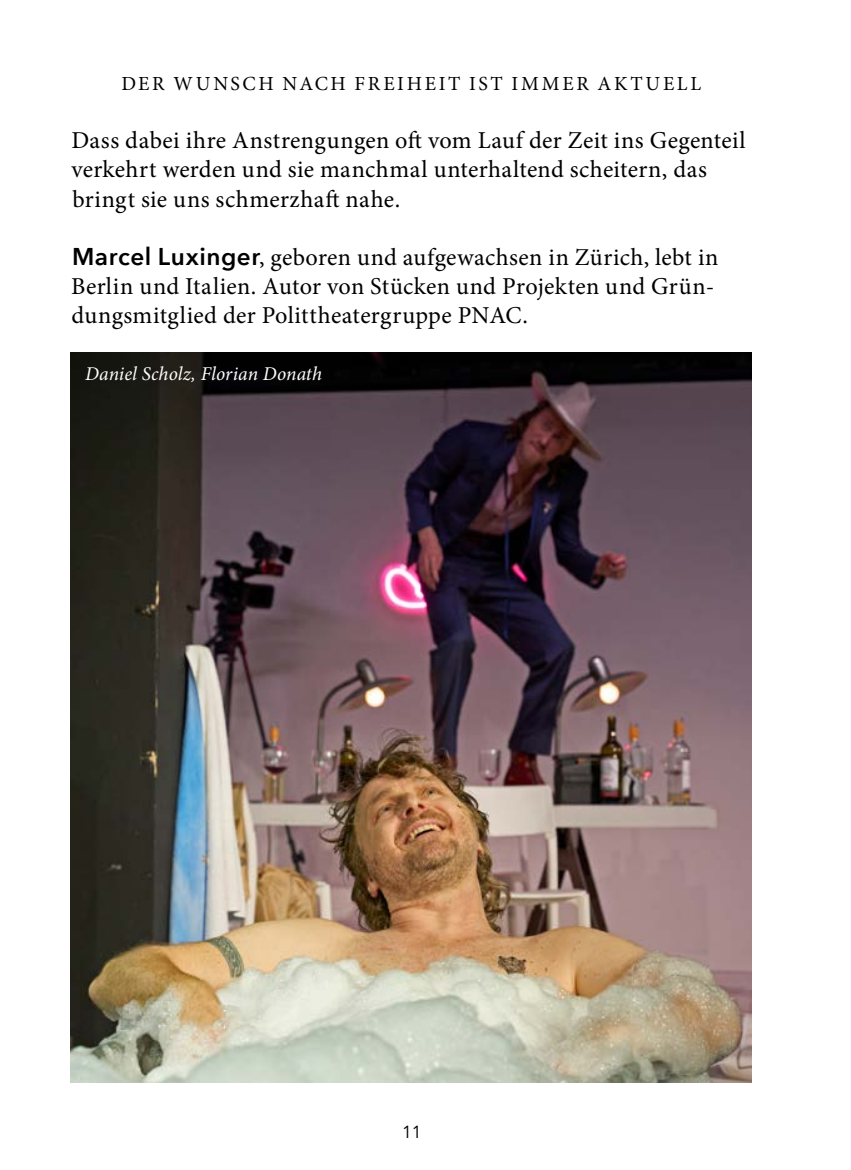
<style>
.page{position:relative;width:851px;height:1170px;background:#fff}
.page>*{position:absolute;margin:0;border:0;box-sizing:border-box;transform-origin:0 0}
.t1{font:24.25px/29px "Minion Pro";letter-spacing:.015em;color:#000}
.t2{font:20px "Minion Pro";letter-spacing:.13em;color:#000}
.t3{font:italic 19.5px "Minion Pro";letter-spacing:.005em;color:#fff}
.t4{font:17.5px "Avenir";color:#000}
.s1{font-family:"Avenir Next";font-weight:600}
</style>
<div class="page">
<img style="left:71px;top:352px;width:680px;height:729px">
<p class="t2" style="left:121px;top:70px;width:581px">DER WUNSCH NACH FREIHEIT IST IMMER AKTUELL</p>
<p class="t1" style="left:71px;top:126px;width:675px">Dass dabei ihre Anstrengungen oft vom Lauf der Zeit ins Gegenteil verkehrt werden und sie manchmal unterhaltend scheitern, das bringt sie uns schmerzhaft nahe.</p>
<p class="t1" style="left:71px;top:242px;width:648px"><span class="s1">Marcel Luxinger</span>, geboren und aufgewachsen in Zürich, lebt in<br>Berlin und Italien. Autor von Stücken und Projekten und Grün&shy;dungsmitglied der Polittheatergruppe PNAC.</p>
<p class="t3" style="left:85px;top:361px;width:238px">Daniel Scholz, Florian Donath</p>
<p class="t4" style="left:402px;top:1121px;width:21px">11</p>
</div>
